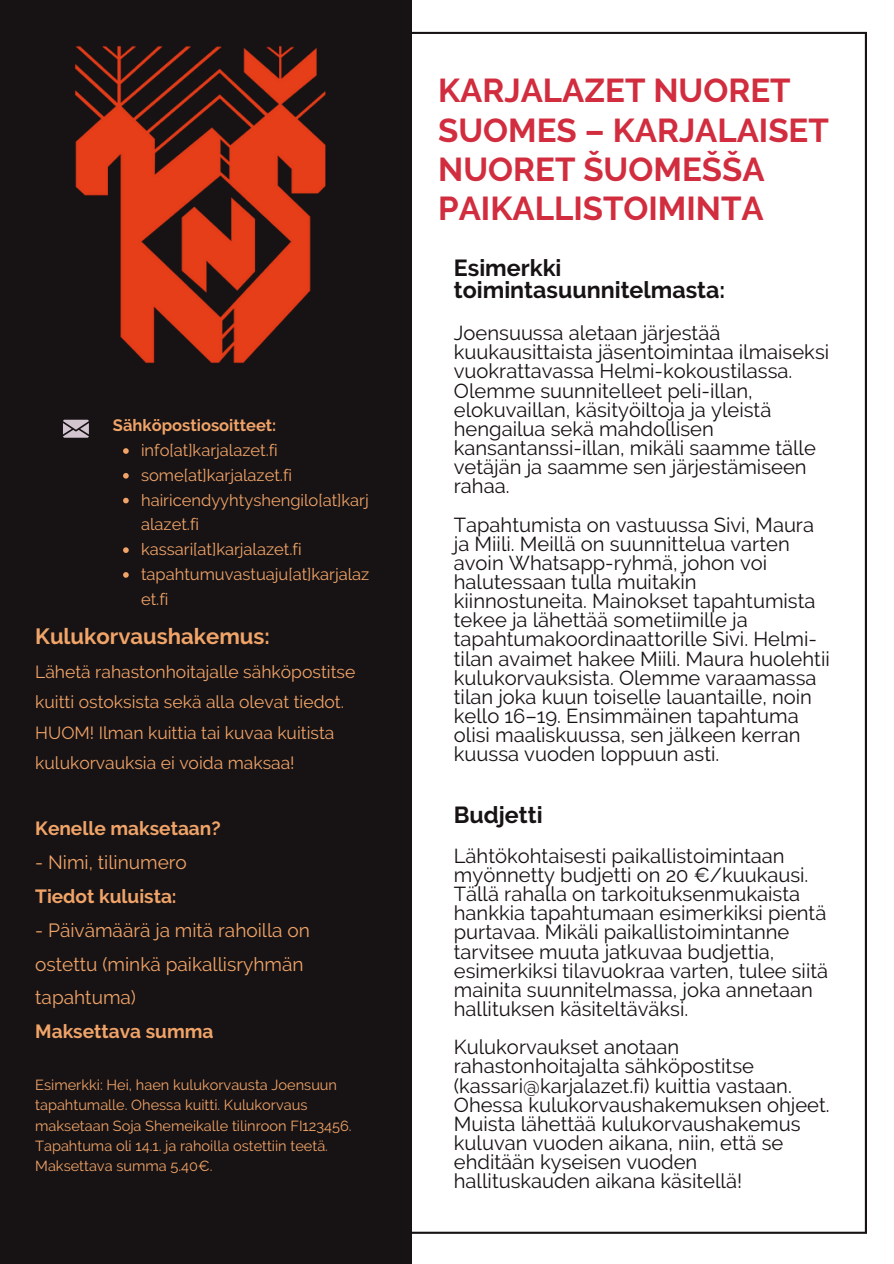
<style>
.page{position:relative;width:894px;height:1264px;background:#fff}
.page>*{position:absolute;margin:0;border:0;box-sizing:border-box;transform-origin:0 0}
.t1{font:700 33px/39.5px "Raleway";color:#d12d3f}
.t2{font:700 23.25px/22.5px "Raleway";color:#171214}
.t3{font:700 23.1px "Raleway";color:#171214}
.t4{font:700 22.05px "Raleway";color:#f0a468}
.t5{font:20.1px/19.2px "Raleway";color:#171214}
.t6{font:19.05px/33.8px "Raleway";color:#f0a468}
.t7{font:700 19.05px "Raleway";color:#f0a468}
.t8{font:17.55px/30.5px "Raleway";color:#f0a468}
.t9{font:16.5px/24.8px "Raleway";color:#f0a468}
.t10{font:700 16.5px "Raleway";color:#f0a468}
.t11{font:14.55px/20.2px "Raleway";color:#f0a468}
</style>
<div class="page">
<svg style="left:411px;top:32px;width:455px;height:1201px"></svg>
<div style="left:0;top:0;width:411px;height:1263px;background:#171214"></div>
<img style="left:74px;top:45px;width:252px;height:319px">
<svg style="left:123px;top:448px;width:6px;height:6px"></svg>
<svg style="left:123px;top:473px;width:6px;height:5px"></svg>
<svg style="left:123px;top:498px;width:6px;height:5px"></svg>
<svg style="left:123px;top:547px;width:6px;height:6px"></svg>
<svg style="left:123px;top:572px;width:6px;height:5px"></svg>
<svg style="left:63px;top:420px;width:26px;height:18px"></svg>
<p class="t10" style="left:113px;top:416px;width:165px">Sähköpostiosoitteet:</p>
<p class="t9" style="left:141px;top:438px;width:138px">info[at]karjalazet.fi</p>
<p class="t9" style="left:141px;top:462px;width:152px">some[at]karjalazet.fi</p>
<p class="t9" style="left:141px;top:487px;width:229px">hairicendyyhtyshengilo[at]karj alazet.fi</p>
<p class="t9" style="left:141px;top:537px;width:162px">kassari[at]karjalazet.fi</p>
<p class="t9" style="left:141px;top:562px;width:230px">tapahtumuvastuaju[at]karjalaz et.fi</p>
<p class="t4" style="left:35px;top:623px;width:236px">Kulukorvaushakemus:</p>
<p class="t8" style="left:35px;top:656px;width:321px">Lähetä rahastonhoitajalle sähköpostitse kuitti ostoksista sekä alla olevat tiedot.<br>HUOM! Ilman kuittia tai kuvaa kuitista kulukorvauksia ei voida maksaa!</p>
<p class="t7" style="left:35px;top:817px;width:187px">Kenelle maksetaan?</p>
<p class="t6" style="left:35px;top:845px;width:153px">- Nimi, tilinumero</p>
<p class="t7" style="left:35px;top:885px;width:143px">Tiedot kuluista:</p>
<p class="t6" style="left:35px;top:913px;width:276px">- Päivämäärä ja mitä rahoilla on ostettu (minkä paikallisryhmän tapahtuma)</p>
<p class="t7" style="left:35px;top:1020px;width:180px">Maksettava summa</p>
<p class="t11" style="left:35px;top:1074px;width:318px">Esimerkki: Hei, haen kulukorvausta Joensuun tapahtumalle. Ohessa kuitti. Kulukorvaus maksetaan Soja Shemeikalle tilinroon FI123456.<br>Tapahtuma oli 14.1. ja rahoilla ostettiin teetä.<br>Maksettava summa 5.40€.</p>
<p class="t1" style="left:438px;top:71px;width:392px">KARJALAZET NUORET<br>SUOMES – KARJALAISET<br>NUORET ŠUOMEŠŠA<br>PAIKALLISTOIMINTA</p>
<p class="t2" style="left:453px;top:256px;width:273px">Esimerkki toimintasuunnitelmasta:</p>
<p class="t5" style="left:453px;top:323px;width:377px">Joensuussa aletaan järjestää kuukausittaista jäsentoimintaa ilmaiseksi vuokrattavassa Helmi-kokoustilassa.<br>Olemme suunnitelleet peli-illan, elokuvaillan, käsityöiltoja ja yleistä hengailua sekä mahdollisen kansantanssi-illan, mikäli saamme tälle vetäjän ja saamme sen järjestämiseen rahaa.</p>
<p class="t5" style="left:453px;top:515px;width:377px">Tapahtumista on vastuussa Sivi, Maura ja Miili. Meillä on suunnittelua varten avoin Whatsapp-ryhmä, johon voi halutessaan tulla muitakin kiinnostuneita. Mainokset tapahtumista tekee ja lähettää sometiimille ja tapahtumakoordinaattorille Sivi. Helmi&shy;tilan avaimet hakee Miili. Maura huolehtii kulukorvauksista. Olemme varaamassa tilan joka kuun toiselle lauantaille, noin kello 16–19. Ensimmäinen tapahtuma olisi maaliskuussa, sen jälkeen kerran kuussa vuoden loppuun asti.</p>
<p class="t3" style="left:453px;top:801px;width:90px">Budjetti</p>
<p class="t5" style="left:453px;top:846px;width:376px">Lähtökohtaisesti paikallistoimintaan myönnetty budjetti on 20 €/kuukausi.<br>Tällä rahalla on tarkoituksenmukaista hankkia tapahtumaan esimerkiksi pientä purtavaa. Mikäli paikallistoimintanne tarvitsee muuta jatkuvaa budjettia, esimerkiksi tilavuokraa varten, tulee siitä mainita suunnitelmassa, joka annetaan hallituksen käsiteltäväksi.</p>
<p class="t5" style="left:453px;top:1037px;width:377px">Kulukorvaukset anotaan rahastonhoitajalta sähköpostitse (kassari@karjalazet.fi) kuittia vastaan.<br>Ohessa kulukorvaushakemuksen ohjeet.<br>Muista lähettää kulukorvaushakemus kuluvan vuoden aikana, niin, että se ehditään kyseisen vuoden hallituskauden aikana käsitellä!</p>
</div>
